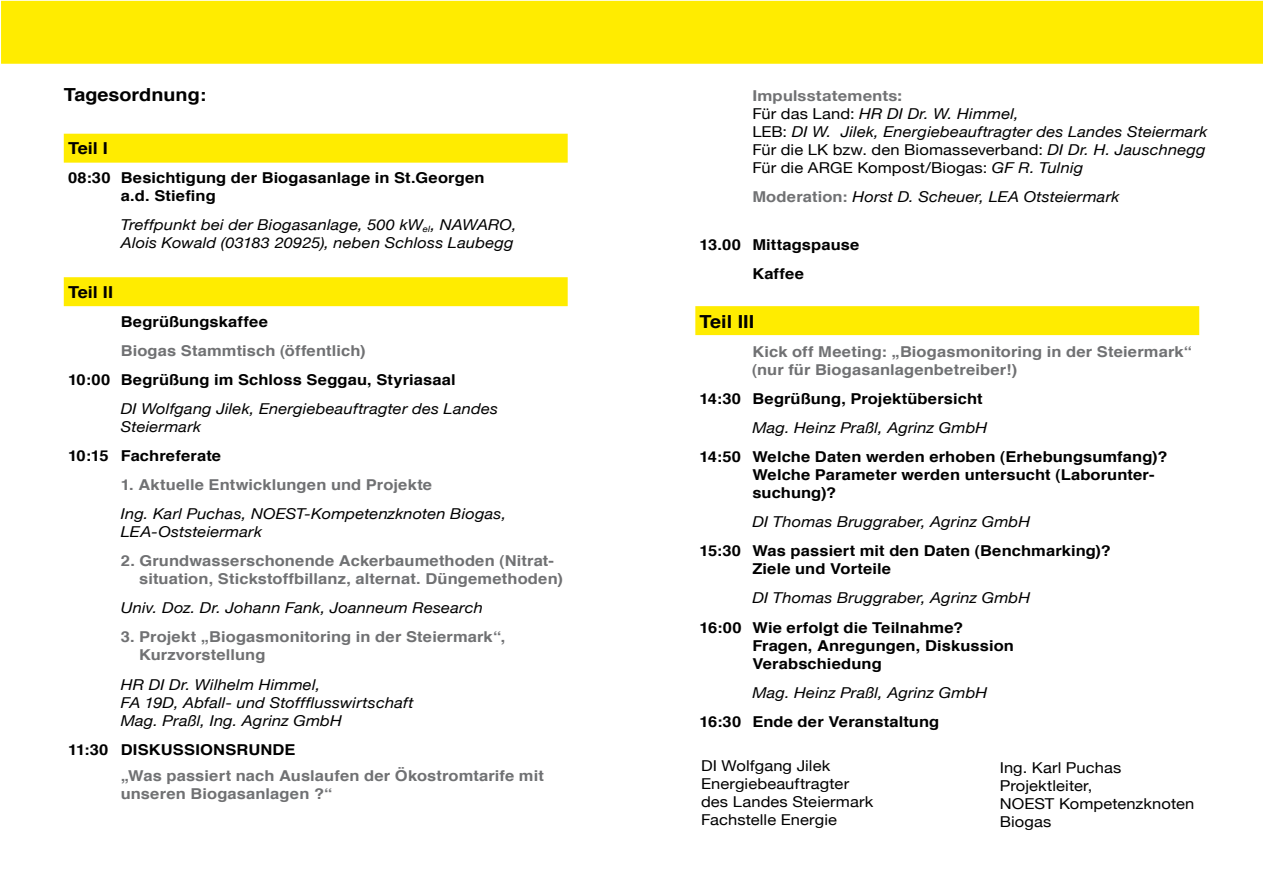
<style>
.page{position:relative;width:1263px;height:893px;background:#fff}
.page>*{position:absolute;margin:0;border:0;box-sizing:border-box;transform-origin:0 0}
.t1{font:700 18px "Helvetica";color:#000;scale:1.1 1}
.t2{font:700 16.5px "Helvetica";color:#000;scale:1.1 1}
.t3{font:italic 15px/18px "Helvetica Neue";letter-spacing:.01em;color:#000;scale:1.1 1}
.t4{font:700 15px/18px "Helvetica";letter-spacing:.005em;color:#000;scale:1.1 1}
.t5{font:700 15px/18px "Helvetica";letter-spacing:.005em;color:#707173;scale:1.1 1}
.t6{font:15px/18px "Helvetica Neue";letter-spacing:.005em;color:#000;scale:1.1 1}
.s1{font-weight:700;font-style:normal;color:#707173}
.s2{font-style:normal}
.s3{font-family:"Helvetica";font-weight:700;font-style:normal;color:#707173}
</style>
<div class="page">
<div style="left:65px;top:134px;width:502px;height:28px;background:#ffec00"></div>
<div style="left:64px;top:134px;width:504px;height:29px;border:2px solid #ffec00"></div>
<div style="left:696px;top:307px;width:502px;height:27px;background:#ffec00"></div>
<div style="left:695px;top:306px;width:504px;height:29px;border:2px solid #ffec00"></div>
<div style="left:1px;top:1px;width:1262px;height:63px;background:#ffec00"></div>
<div style="left:65px;top:278px;width:502px;height:27px;background:#ffec00"></div>
<div style="left:64px;top:277px;width:504px;height:29px;border:2px solid #ffec00"></div>
<p class="t1" style="left:64px;top:78px;width:131px">Tagesordnung:</p>
<p class="t2" style="left:68px;top:133px;width:38px">Teil I</p>
<p class="t4" style="left:121px;top:168px;width:332px;text-indent:-53px">08:30 Besichtigung der Biogasanlage in St.Georgen a.d. Stiefing</p>
<p class="t3" style="left:121px;top:216px;width:361px">Treffpunkt bei der Biogasanlage, 500 kW<sub>el</sub>, NAWARO,<br>Alois Kowald (03183 20925), neben Schloss Laubegg</p>
<p class="t2" style="left:68px;top:277px;width:42px">Teil II</p>
<p class="t4" style="left:121px;top:312px;width:135px">Begrüßungskaffee</p>
<p class="t5" style="left:121px;top:341px;width:224px">Biogas Stammtisch (öffentlich)</p>
<p class="t4" style="left:68px;top:370px;width:354px">10:00 Begrüßung im Schloss Seggau, Styriasaal</p>
<p class="t3" style="left:121px;top:399px;width:345px">DI Wolfgang Jilek, Energiebeauftragter des Landes<br>Steiermark</p>
<p class="t4" style="left:68px;top:446px;width:141px">10:15 Fachreferate</p>
<p class="t5" style="left:121px;top:475px;width:285px">1. Aktuelle Entwicklungen und Projekte</p>
<p class="t3" style="left:121px;top:505px;width:352px">Ing. Karl Puchas, NOEST-Kompetenzknoten Biogas,<br>LEA-Oststeiermark</p>
<p class="t5" style="left:139px;top:551px;width:387px;text-indent:-18px">2. Grundwasserschonende Ackerbaumethoden (Nitrat&shy;situation, Stickstoffbillanz, alternat. Düngemethoden)</p>
<p class="t3" style="left:121px;top:599px;width:331px">Univ. Doz. Dr. Johann Fank, Joanneum Research</p>
<p class="t5" style="left:139px;top:627px;width:334px;text-indent:-18px">3. Projekt „Biogasmonitoring in der Steiermark“,<br>Kurzvorstellung</p>
<p class="t3" style="left:121px;top:675px;width:268px">HR DI Dr. Wilhelm Himmel,<br>FA 19D, Abfall- und Stoffflusswirtschaft<br>Mag. Praßl, Ing. Agrinz GmbH</p>
<p class="t4" style="left:68px;top:739px;width:208px">11:30 DISKUSSIONSRUNDE</p>
<p class="t5" style="left:121px;top:766px;width:386px">„Was passiert nach Auslaufen der Ökostromtarife mit unseren Biogasanlagen ?“</p>
<p class="t3" style="left:752px;top:87px;width:415px"><span class="s1">Impulsstatements:<br></span><span class="s2">Für das Land:</span> HR DI Dr. W. Himmel,<br><span class="s2">LEB:</span> DI W. Jilek, Energiebeauftragter des Landes Steiermark <span class="s2">Für die LK bzw. den Biomasseverband:</span> DI Dr. H. Jauschnegg <span class="s2">Für die ARGE Kompost/Biogas:</span> GF R. Tulnig</p>
<p class="t3" style="left:752px;top:188px;width:335px"><span class="s3">Moderation:</span> Horst D. Scheuer, LEA Otsteiermark</p>
<p class="t4" style="left:700px;top:229px;width:147px;line-height:29.1px;text-align:center">13.00 Mittagspause<br>Kaffee</p>
<p class="t1" style="left:700px;top:305px;width:51px">Teil III</p>
<p class="t5" style="left:752px;top:342px;width:401px">Kick off Meeting: „Biogasmonitoring in der Steiermark“ (nur für Biogasanlagenbetreiber!)</p>
<p class="t4" style="left:700px;top:389px;width:259px">14:30 Begrüßung, Projektübersicht</p>
<p class="t3" style="left:752px;top:419px;width:215px">Mag. Heinz Praßl, Agrinz GmbH</p>
<p class="t4" style="left:752px;top:447px;width:379px;text-indent:-53px">14:50 Welche Daten werden erhoben (Erhebungsumfang)?<br>Welche Parameter werden untersucht (Laborunter&shy;suchung)?</p>
<p class="t3" style="left:752px;top:513px;width:254px">DI Thomas Bruggraber, Agrinz GmbH</p>
<p class="t4" style="left:752px;top:541px;width:327px;text-indent:-53px">15:30 Was passiert mit den Daten (Benchmarking)?<br>Ziele und Vorteile</p>
<p class="t3" style="left:752px;top:589px;width:254px">DI Thomas Bruggraber, Agrinz GmbH</p>
<p class="t4" style="left:752px;top:617px;width:239px;text-indent:-53px">16:00 Wie erfolgt die Teilnahme?<br>Fragen, Anregungen, Diskussion<br>Verabschiedung</p>
<p class="t3" style="left:752px;top:683px;width:215px">Mag. Heinz Praßl, Agrinz GmbH</p>
<p class="t4" style="left:699px;top:712px;width:219px">16:30 Ende der Veranstaltung</p>
<p class="t6" style="left:701px;top:757px;width:158px">DI Wolfgang Jilek<br>Energiebeauftragter des Landes Steiermark<br>Fachstelle Energie</p>
<p class="t6" style="left:1000px;top:758px;width:178px">Ing. Karl Puchas<br>Projektleiter,<br>NOEST Kompetenzknoten<br>Biogas</p>
</div>
